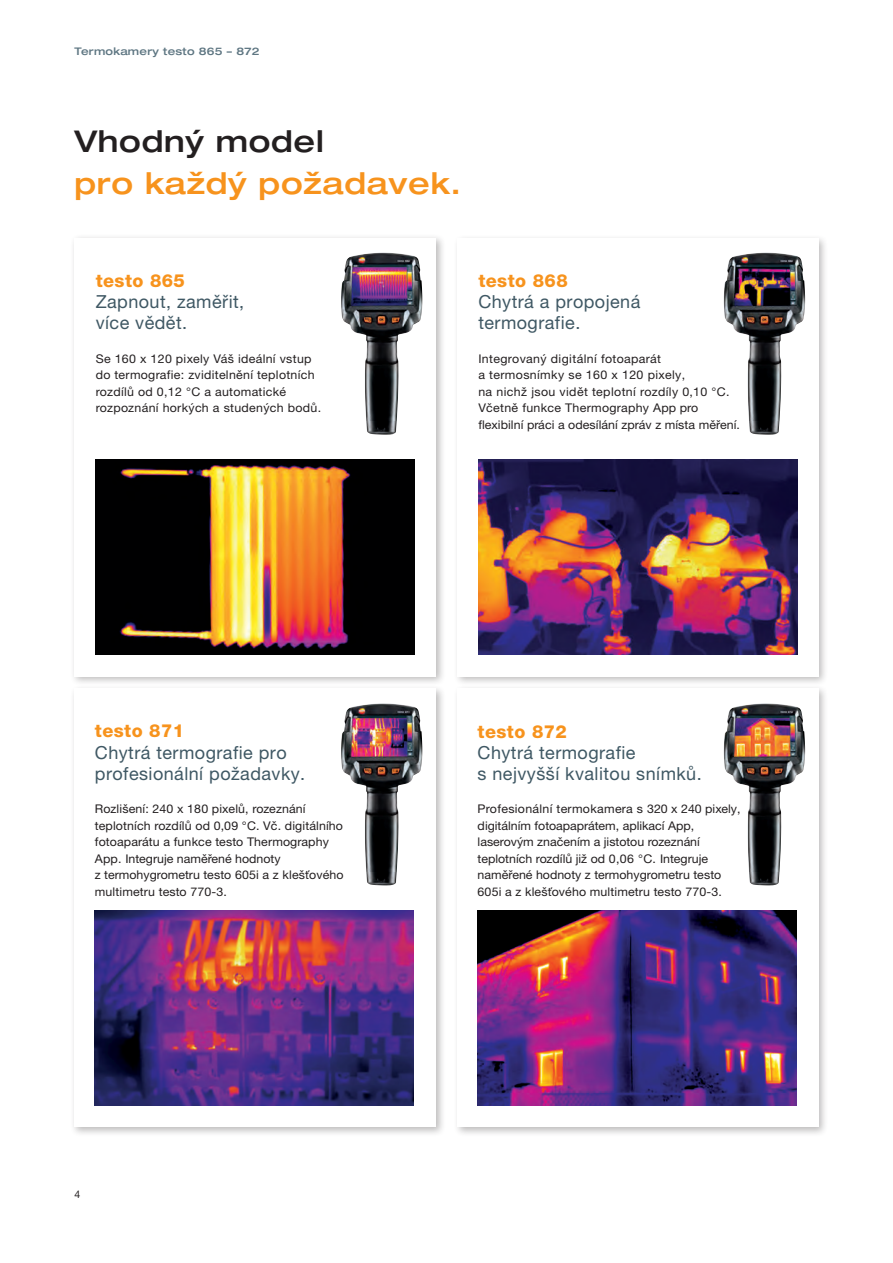
<style>
.page{position:relative;width:893px;height:1263px;background:#fff}
.page>*{position:absolute;margin:0;border:0;box-sizing:border-box;transform-origin:0 0}
.t1{font:500 expanded 30px "Helvetica Neue LTW1 G";letter-spacing:.025em;color:#f7931d}
.t2{font:500 expanded 30px "Helvetica Neue LTW1 G";letter-spacing:.025em;color:#231f20}
.t3{font:18px/21px "Helvetica Neue LTW1 G";letter-spacing:.025em;color:#3f5864}
.t4{font:800 18px "Helvetica Neue LTW1 G";letter-spacing:.025em;color:#f7931d}
.t5{font:12px/16.5px "Helvetica Neue LTW1 G";letter-spacing:.01em;color:#231f20}
.t6{font:500 expanded 10.5px "Helvetica Neue LTW1 G";letter-spacing:.025em;color:#5e7682}
.t7{font:10.5px "Helvetica Neue LTW1 G";color:#231f20}
</style>
<div class="page">
<div style="left:70px;top:685px;width:376px;height:452px;background:#231f20;opacity:.3"></div>
<div style="left:74px;top:689px;width:362px;height:438px;background:#fff"></div>
<div style="left:70px;top:234px;width:376px;height:452px;background:#231f20;opacity:.3"></div>
<div style="left:74px;top:238px;width:362px;height:438px;background:#fff"></div>
<div style="left:453px;top:684px;width:376px;height:453px;background:#231f20;opacity:.3"></div>
<div style="left:457px;top:689px;width:362px;height:438px;background:#fff"></div>
<div style="left:453px;top:234px;width:376px;height:452px;background:#231f20;opacity:.3"></div>
<div style="left:457px;top:238px;width:362px;height:438px;background:#fff"></div>
<img style="left:96px;top:459px;width:319px;height:196px">
<img style="left:95px;top:910px;width:319px;height:196px">
<img style="left:478px;top:459px;width:319px;height:196px">
<img style="left:478px;top:910px;width:318px;height:196px">
<img style="left:341px;top:253px;width:81px;height:182px">
<img style="left:724px;top:253px;width:81px;height:182px">
<img style="left:341px;top:704px;width:81px;height:181px">
<img style="left:724px;top:704px;width:81px;height:181px">
<p class="t6" style="left:74px;top:44px;width:187px">Termokamery testo 865 – 872</p>
<h1 class="t2" style="left:74px;top:122px;width:251px">Vhodný model</h1>
<h1 class="t1" style="left:74px;top:164px;width:388px">pro každý požadavek.</h1>
<h2 class="t4" style="left:96px;top:270px;width:91px">testo 865</h2>
<h2 class="t3" style="left:96px;top:291px;width:150px">Zapnout, zaměřit, více vědět.</h2>
<p class="t5" style="left:96px;top:350px;width:227px">Se 160 x 120 pixely Váš ideální vstup do termografie: zviditelnění teplotních rozdílů od 0,12 °C a automatické rozpoznání horkých a studených bodů.</p>
<h2 class="t4" style="left:478px;top:270px;width:91px">testo 868</h2>
<h2 class="t3" style="left:478px;top:291px;width:164px">Chytrá a propojená termografie.</h2>
<p class="t5" style="left:478px;top:350px;width:263px">Integrovaný digitální fotoaparát<br>a termosnímky se 160 x 120 pixely,<br>na nichž jsou vidět teplotní rozdíly 0,10 °C.<br>Včetně funkce Thermography App pro flexibilní práci a odesílání zpráv z místa měření.</p>
<h2 class="t4" style="left:95px;top:720px;width:91px">testo 871</h2>
<h2 class="t3" style="left:95px;top:741px;width:212px">Chytrá termografie pro profesionální požadavky.</h2>
<p class="t5" style="left:95px;top:801px;width:250px">Rozlišení: 240 x 180 pixelů, rozeznání teplotních rozdílů od 0,09 °C. Vč. digitálního fotoaparátu a funkce testo Thermography App. Integruje naměřené hodnoty<br>z termohygrometru testo 605i a z klešťového multimetru testo 770-3.</p>
<h2 class="t4" style="left:478px;top:720px;width:91px">testo 872</h2>
<h2 class="t3" style="left:478px;top:741px;width:226px">Chytrá termografie<br>s nejvyšší kvalitou snímků.</h2>
<p class="t5" style="left:478px;top:801px;width:264px">Profesionální termokamera s 320 x 240 pixely, digitálním fotoapaprátem, aplikací App, laserovým značením a jistotou rozeznání teplotních rozdílů již od 0,06 °C. Integruje naměřené hodnoty z termohygrometru testo 605i a z klešťového multimetru testo 770-3.</p>
<p class="t7" style="left:74px;top:1188px;width:7px">4</p>
</div>
